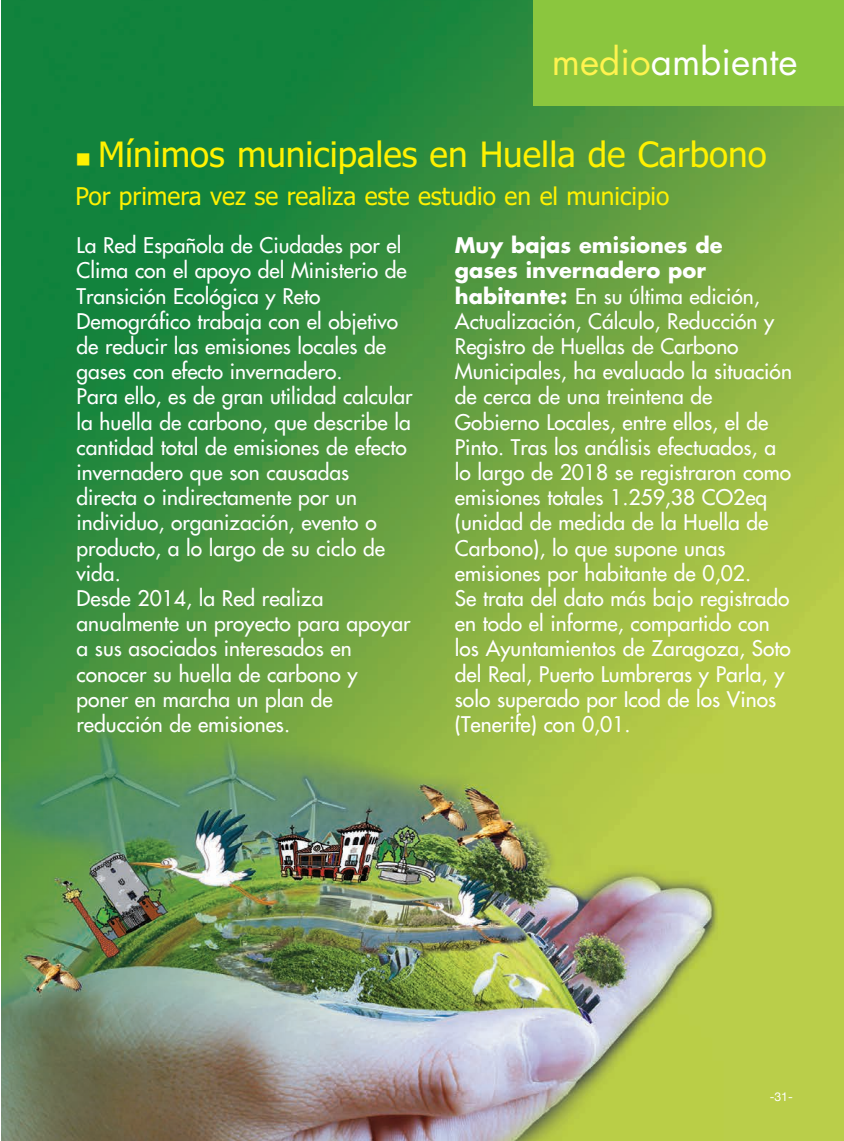
<style>
.page{position:relative;width:844px;height:1141px;background:#fff}
.page>*{position:absolute;margin:0;border:0;box-sizing:border-box;transform-origin:0 0}
.t1{font:36.75px "Futura Std";color:#fff}
.t2{font:35px "Tahoma";color:#fff101}
.t3{font:24.5px "Tahoma";color:#fff101}
.t4{font:500 21px/25.2px "Futura Std";color:#fff}
.t5{font:12.25px "Helvetica Neue";color:#fff}
.s1{color:#fff34f}
.s2{font-weight:700}
</style>
<div class="page">
<img style="left:1px;top:0;width:842px;height:1141px">
<div style="left:533px;top:0;width:310px;height:105px;background:#8bc63e"></div>
<h1 class="t1" style="left:551px;top:44px;width:247px"><span class="s1">medio</span>ambiente</h1>
<h2 class="t2" style="left:75px;top:134px;width:692px">■ Mínimos municipales en Huella de Carbono</h2>
<p class="t3" style="left:75px;top:182px;width:595px">Por primera vez se realiza este estudio en el municipio</p>
<p class="t4" style="left:77px;top:234px;width:337px">La Red Española de Ciudades por el<br>Clima con el apoyo del Ministerio de<br>Transición Ecológica y Reto<br>Demográfico trabaja con el objetivo de reducir las emisiones locales de gases con efecto invernadero.<br>Para ello, es de gran utilidad calcular la huella de carbono, que describe la cantidad total de emisiones de efecto invernadero que son causadas directa o indirectamente por un individuo, organización, evento o producto, a lo largo de su ciclo de vida.<br>Desde 2014, la Red realiza anualmente un proyecto para apoyar a sus asociados interesados en conocer su huella de carbono y poner en marcha un plan de reducción de emisiones.</p>
<p class="t4" style="left:455px;top:234px;width:338px"><span class="s2">Muy bajas emisiones de<br>gases invernadero por habitante:</span> En su última edición,<br>Actualización, Cálculo, Reducción y<br>Registro de Huellas de Carbono<br>Municipales, ha evaluado la situación de cerca de una treintena de<br>Gobierno Locales, entre ellos, el de<br>Pinto. Tras los análisis efectuados, a lo largo de 2018 se registraron como emisiones totales 1.259,38 CO2eq (unidad de medida de la Huella de<br>Carbono), lo que supone unas emisiones por habitante de 0,02.<br>Se trata del dato más bajo registrado en todo el informe, compartido con los Ayuntamientos de Zaragoza, Soto del Real, Puerto Lumbreras y Parla, y solo superado por Icod de los Vinos (Tenerife) con 0,01.</p>
<p class="t5" style="left:769px;top:1089px;width:25px">-31-</p>
</div>
